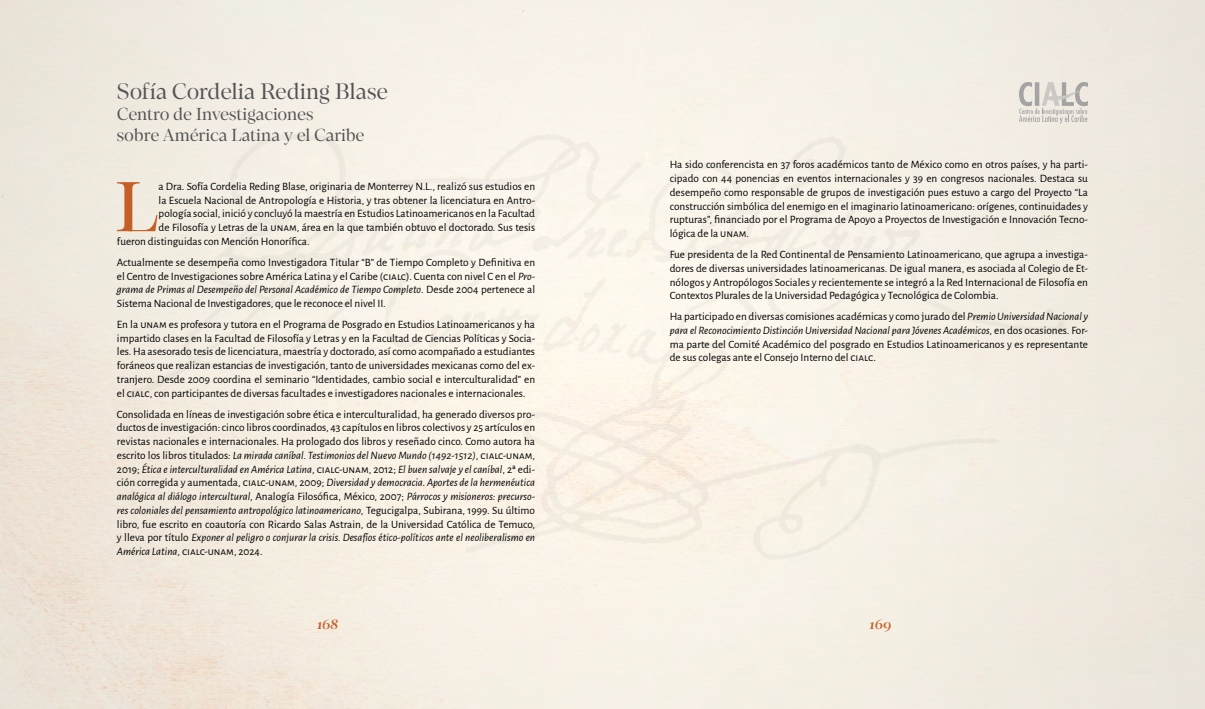
<style>
.page{position:relative;width:1205px;height:709px;background:#fff}
.page>*{position:absolute;margin:0;border:0;box-sizing:border-box;transform-origin:0 0}
.t1{font:200 70.88px "Loretta Display VF";color:#c55f28}
.t2{font:22.5px "Loretta Regular Display";color:#525355}
.t3{font:17.5px/21px "Loretta Regular Display";letter-spacing:-.01em;color:#525355}
.t4{font:italic 200 13.75px "Loretta Display VF";letter-spacing:-.015em;color:#c55f28}
.t5{font:11.25px/13.8px "Alegreya Sans";color:#000;text-align:justify}
.s1{font-style:italic}
</style>
<div class="page">
<svg style="left:1019px;top:82px;width:69px;height:42px;background:#d7d3cd"></svg>
<h2 class="t2" style="left:117px;top:75px;width:273px">Sofía Cordelia Reding Blase</h2>
<h3 class="t3" style="left:117px;top:102px;width:249px">Centro de Investigaciones<br>sobre América Latina y el Caribe</h3>
<h1 class="t1" style="left:115px;top:160px;width:45px">L</h1>
<p class="t5" style="left:159px;top:179px;width:378px">a Dra. Sofía Cordelia Reding Blase, originaria de Monterrey N.L., realizó sus estudios en</p>
<p class="t5" style="left:159px;top:192px;width:378px">la Escuela Nacional de Antropología e Historia, y tras obtener la licenciatura en Antro-</p>
<p class="t5" style="left:159px;top:206px;width:378px">pología social, inició y concluyó la maestría en Estudios Latinoamericanos en la Facultad</p>
<p class="t5" style="left:159px;top:220px;width:378px">de Filosofía y Letras de la unam, área en la que también obtuvo el doctorado. Sus tesis</p>
<p class="t5" style="left:117px;top:234px;width:194px">fueron distinguidas con Mención Honorífica.</p>
<p class="t5" style="left:117px;top:255px;width:420px">Actualmente se desempeña como Investigadora Titular “B” de Tiempo Completo y Definitiva en el Centro de Investigaciones sobre América Latina y el Caribe (cialc). Cuenta con nivel C en el <span class="s1">Pro&shy;grama de Primas al Desempeño del Personal Académico de Tiempo Completo</span>. Desde 2004 pertenece al Sistema Nacional de Investigadores, que le reconoce el nivel II.</p>
<p class="t5" style="left:117px;top:317px;width:420px">En la unam es profesora y tutora en el Programa de Posgrado en Estudios Latinoamericanos y ha impartido clases en la Facultad de Filosofía y Letras y en la Facultad de Ciencias Políticas y Socia&shy;les. Ha asesorado tesis de licenciatura, maestría y doctorado, así como acompañado a estudiantes foráneos que realizan estancias de investigación, tanto de universidades mexicanas como del ex&shy;tranjero. Desde 2009 coordina el seminario “Identidades, cambio social e interculturalidad” en el cialc, con participantes de diversas facultades e investigadores nacionales e internacionales.</p>
<p class="t5" style="left:117px;top:406px;width:420px">Consolidada en líneas de investigación sobre ética e interculturalidad, ha generado diversos pro&shy;ductos de investigación: cinco libros coordinados, 43 capítulos en libros colectivos y 25 artículos en revistas nacionales e internacionales. Ha prologado dos libros y reseñado cinco. Como autora ha escrito los libros titulados<span class="s1">: La mirada caníbal. Testimonios del Nuevo Mundo (1492-1512)</span>, cialc-unam, 2019; <span class="s1">Ética e interculturalidad en América Latina</span>, cialc-unam, 2012; <span class="s1">El buen salvaje y el caníbal</span>, 2ª edi&shy;ción corregida y aumentada, cialc-unam, 2009; <span class="s1">Diversidad y democracia. Aportes de la hermenéutica analógica al diálogo intercultural</span>, Analogía Filosófica, México, 2007; <span class="s1">Párrocos y misioneros: precurso&shy;res coloniales del pensamiento antropológico latinoamericano</span>, Tegucigalpa, Subirana, 1999. Su último libro, fue escrito en coautoría con Ricardo Salas Astrain, de la Universidad Católica de Temuco, y lleva por título <span class="s1">Exponer al peligro o conjurar la crisis. Desafíos ético-políticos ante el neoliberalismo en América Latina</span>, cialc-unam, 2024.</p>
<p class="t5" style="left:670px;top:157px;width:420px">Ha sido conferencista en 37 foros académicos tanto de México como en otros países, y ha parti&shy;cipado con 44 ponencias en eventos internacionales y 39 en congresos nacionales. Destaca su desempeño como responsable de grupos de investigación pues estuvo a cargo del Proyecto “La construcción simbólica del enemigo en el imaginario latinoamericano: orígenes, continuidades y rupturas”, financiado por el Programa de Apoyo a Proyectos de Investigación e Innovación Tecno&shy;lógica de la unam.</p>
<p class="t5" style="left:670px;top:247px;width:420px">Fue presidenta de la Red Continental de Pensamiento Latinoamericano, que agrupa a investiga&shy;dores de diversas universidades latinoamericanas. De igual manera, es asociada al Colegio de Et&shy;nólogos y Antropólogos Sociales y recientemente se integró a la Red Internacional de Filosofía en Contextos Plurales de la Universidad Pedagógica y Tecnológica de Colombia.</p>
<p class="t5" style="left:670px;top:309px;width:420px">Ha participado en diversas comisiones académicas y como jurado del <span class="s1">Premio Universidad Nacional y para el Reconocimiento Distinción Universidad Nacional para Jóvenes Académicos</span>, en dos ocasiones. For&shy;ma parte del Comité Académico del posgrado en Estudios Latinoamericanos y es representante de sus colegas ante el Consejo Interno del cialc.</p>
<p class="t4" style="left:317px;top:614px;width:23px">168</p>
<p class="t4" style="left:869px;top:614px;width:24px">169</p>
</div>
